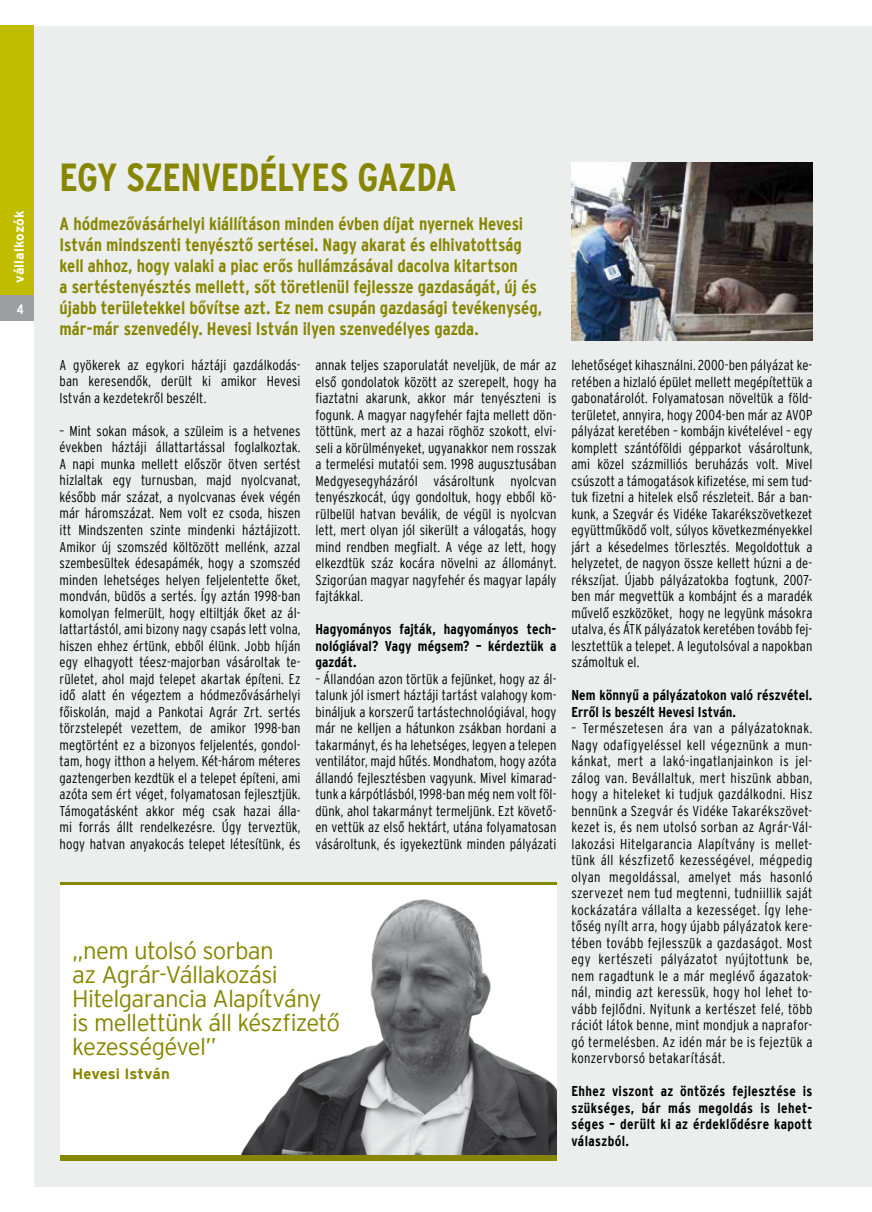
<style>
.page{position:relative;width:872px;height:1212px;background:#fff}
.page>*{position:absolute;margin:0;border:0;box-sizing:border-box;transform-origin:0 0}
.t1{font:39px "Interstate Bold Condensed HU";letter-spacing:-.005em;color:#868600}
.t2{font:24px/24px "Interstate Light HU";letter-spacing:-.03em;color:#868600}
.t3{font:18px/21px "Interstate Bold Condensed HU";letter-spacing:-.005em;color:#868600}
.t4{font:15px "Interstate Bold HU";letter-spacing:-.005em;color:#868600}
.t5{font:14.25px/16.5px "Interstate Light Condensed HU";letter-spacing:.01em;color:#000;text-align:justify}
.t6{font:14.25px/16.5px "Interstate Bold Condensed HU";letter-spacing:.01em;color:#000;text-align:justify}
.t7{font:13.5px "Interstate Bold HU";letter-spacing:.005em;color:#fff}
.t8{font:13.5px "Interstate Bold Condensed HU";color:#fff}
</style>
<div class="page">
<div style="left:34px;top:26px;width:838px;height:1160px;background:#eceded"></div>
<div style="left:0;top:26px;width:34px;height:270px;background:#c0bd00"></div>
<div style="left:0;top:296px;width:34px;height:25px;background:#9c9e9f"></div>
<div style="left:60px;top:882px;width:496px;height:279px;background:#fff"></div>
<img style="left:241px;top:899px;width:315px;height:256px">
<div style="left:60px;top:1155px;width:496px;height:6px;background:#868600"></div>
<hr style="left:60px;top:882px;width:496px;height:3px;background:#868600">
<img style="left:571px;top:162px;width:241px;height:178px">
<p class="t7" style="left:12px;top:283px;width:73px;rotate:-90deg">vállalkozók</p>
<p class="t8" style="left:17px;top:301px;width:8px">4</p>
<h1 class="t1" style="left:60px;top:155px;width:395px">Egy szenvedélyes gazda</h1>
<p class="t3" style="left:60px;top:213px;width:484px">A hódmezővásárhelyi kiállításon minden évben díjat nyernek Hevesi István mindszenti tenyésztő sertései. Nagy akarat és elhivatottság kell ahhoz, hogy valaki a piac erős hullámzásával dacolva kitartson<br>a sertéstenyésztés mellett, sőt töretlenül fejlessze gazdaságát, új és újabb területekkel bővítse azt. Ez nem csupán gazdasági tevékenység, már-már szenvedély. Hevesi István ilyen szenvedélyes gazda.</p>
<p class="t5" style="left:60px;top:357px;width:242px">A gyökerek az egykori háztáji gazdálkodás&shy;ban keresendők, derült ki amikor Hevesi István a kezdetekről beszélt.</p>
<p class="t5" style="left:60px;top:423px;width:242px">– Mint sokan mások, a szüleim is a hetvenes években háztáji állattartással foglalkoztak.<br>A napi munka mellett először ötven sertést hizlaltak egy turnusban, majd nyolcvanat, később már százat, a nyolcvanas évek végén már háromszázat. Nem volt ez csoda, hiszen itt Mindszenten szinte mindenki háztájizott.<br>Amikor új szomszéd költözött mellénk, azzal szembesültek édesapámék, hogy a szomszéd minden lehetséges helyen feljelentette őket, mondván, büdös a sertés. Így aztán 1998-ban komolyan felmerült, hogy eltiltják őket az ál&shy;lattartástól, ami bizony nagy csapás lett volna, hiszen ehhez értünk, ebből élünk. Jobb híján egy elhagyott téesz-majorban vásároltak te&shy;rületet, ahol majd telepet akartak építeni. Ez idő alatt én végeztem a hódmezővásárhelyi főiskolán, majd a Pankotai Agrár Zrt. sertés törzstelepét vezettem, de amikor 1998-ban megtörtént ez a bizonyos feljelentés, gondol&shy;tam, hogy itthon a helyem. Két-három méteres gaztengerben kezdtük el a telepet építeni, ami azóta sem ért véget, folyamatosan fejlesztjük.<br>Támogatásként akkor még csak hazai álla&shy;mi forrás állt rendelkezésre. Úgy terveztük, hogy hatvan anyakocás telepet létesítünk, és</p>
<p class="t5" style="left:315px;top:357px;width:242px">annak teljes szaporulatát neveljük, de már az első gondolatok között az szerepelt, hogy ha fiaztatni akarunk, akkor már tenyészteni is fogunk. A magyar nagyfehér fajta mellett dön&shy;töttünk, mert az a hazai röghöz szokott, elvi&shy;seli a körülményeket, ugyanakkor nem rosszak a termelési mutatói sem. 1998 augusztusában Medgyesegyházáról vásároltunk nyolcvan tenyészkocát, úgy gondoltuk, hogy ebből kö&shy;rülbelül hatvan beválik, de végül is nyolcvan lett, mert olyan jól sikerült a válogatás, hogy mind rendben megfialt. A vége az lett, hogy elkezdtük száz kocára növelni az állományt.<br>Szigorúan magyar nagyfehér és magyar lapály fajtákkal.</p>
<p class="t6" style="left:315px;top:621px;width:242px">Hagyományos fajták, hagyományos tech&shy;nológiával? Vagy mégsem? – kérdeztük a gazdát.</p>
<p class="t5" style="left:315px;top:670px;width:242px">– Állandóan azon törtük a fejünket, hogy az ál&shy;talunk jól ismert háztáji tartást valahogy kom&shy;bináljuk a korszerű tartástechnológiával, hogy már ne kelljen a hátunkon zsákban hordani a takarmányt, és ha lehetséges, legyen a telepen ventilátor, majd hűtés. Mondhatom, hogy azóta állandó fejlesztésben vagyunk. Mivel kimarad&shy;tunk a kárpótlásból, 1998-ban még nem volt föl&shy;dünk, ahol takarmányt termeljünk. Ezt követő&shy;en vettük az első hektárt, utána folyamatosan vásároltunk, és igyekeztünk minden pályázati</p>
<h2 class="t2" style="left:72px;top:938px;width:269px">„nem utolsó sorban<br>az Agrár-Vállakozási<br>Hitelgarancia Alapítvány is mellettünk áll készfizető kezességével”</h2>
<p class="t4" style="left:72px;top:1065px;width:99px">Hevesi István</p>
<p class="t5" style="left:571px;top:357px;width:242px">lehetőséget kihasználni. 2000-ben pályázat ke&shy;retében a hizlaló épület mellett megépítettük a gabonatárolót. Folyamatosan növeltük a föld&shy;területet, annyira, hogy 2004-ben már az AVOP pályázat keretében – kombájn kivételével – egy komplett szántóföldi gépparkot vásároltunk, ami közel százmilliós beruházás volt. Mivel csúszott a támogatások kifizetése, mi sem tud&shy;tuk fizetni a hitelek első részleteit. Bár a ban&shy;kunk, a Szegvár és Vidéke Takarékszövetkezet együttműködő volt, súlyos következményekkel járt a késedelmes törlesztés. Megoldottuk a helyzetet, de nagyon össze kellett húzni a de&shy;rékszíjat. Újabb pályázatokba fogtunk, 2007- ben már megvettük a kombájnt és a maradék művelő eszközöket, hogy ne legyünk másokra utalva, és ÁTK pályázatok keretében tovább fej&shy;lesztettük a telepet. A legutolsóval a napokban számoltuk el.</p>
<p class="t6" style="left:571px;top:687px;width:242px">Nem könnyű a pályázatokon való részvétel.<br>Erről is beszélt Hevesi István.</p>
<p class="t5" style="left:571px;top:720px;width:242px">– Természetesen ára van a pályázatoknak.<br>Nagy odafigyeléssel kell végeznünk a mun&shy;kánkat, mert a lakó-ingatlanjainkon is jel&shy;zálog van. Bevállaltuk, mert hiszünk abban, hogy a hiteleket ki tudjuk gazdálkodni. Hisz bennünk a Szegvár és Vidéke Takarékszövet&shy;kezet is, és nem utolsó sorban az Agrár-Vál&shy;lakozási Hitelgarancia Alapítvány is mellet&shy;tünk áll készfizető kezességével, mégpedig olyan megoldással, amelyet más hasonló szervezet nem tud megtenni, tudniillik saját kockázatára vállalta a kezességet. Így lehe&shy;tőség nyílt arra, hogy újabb pályázatok kere&shy;tében tovább fejlesszük a gazdaságot. Most egy kertészeti pályázatot nyújtottunk be, nem ragadtunk le a már meglévő ágazatok&shy;nál, mindig azt keressük, hogy hol lehet to&shy;vább fejlődni. Nyitunk a kertészet felé, több rációt látok benne, mint mondjuk a naprafor&shy;gó termelésben. Az idén már be is fejeztük a konzervborsó betakarítását.</p>
<p class="t6" style="left:571px;top:1083px;width:242px">Ehhez viszont az öntözés fejlesztése is szükséges, bár más megoldás is lehet&shy;séges – derült ki az érdeklődésre kapott válaszból.</p>
</div>
